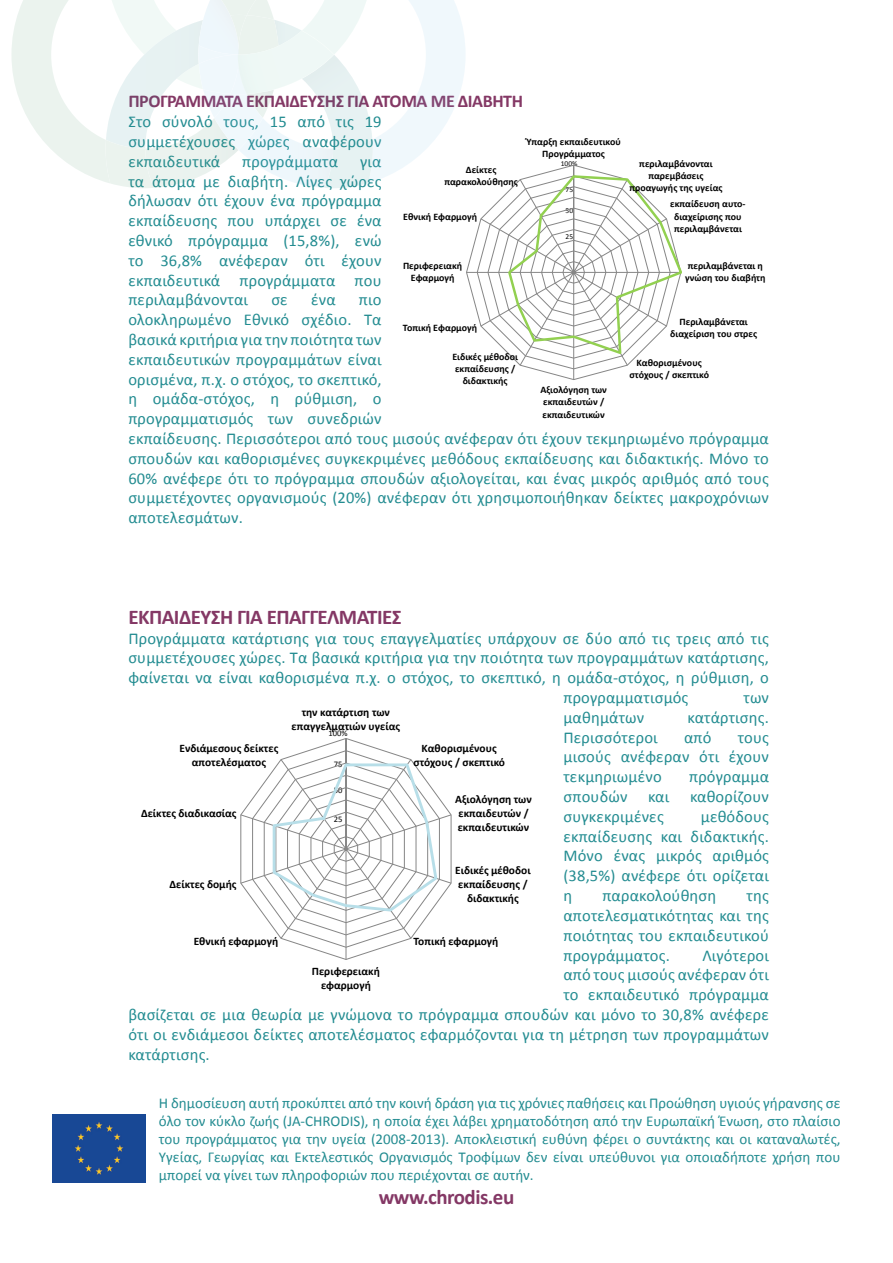
<style>
.page{position:relative;width:893px;height:1263px;background:#fff}
.page>*{position:absolute;margin:0;border:0;box-sizing:border-box;transform-origin:0 0}
.t1{font:700 21px "Calibri";letter-spacing:-.025em;color:#843865}
.t2{font:700 18px "Calibri";letter-spacing:-.025em;color:#843865}
.t3{font:16.5px/19.8px "Calibri";letter-spacing:.01em;color:#238c91;text-align:justify}
.t4{font:15px/18px "Calibri";color:#238c91;text-align:justify}
.t5{font:700 11.4px/14px "Calibri";color:#000;text-align:center}
.t6{font:700 9.9px/12.1px "Calibri";color:#000;text-align:center}
.t7{font:8.55px "Calibri";color:#000}
.t8{font:7.5px "Calibri";color:#000}
</style>
<div class="page">
<div style="left:52px;top:1114px;width:94px;height:68px;background:#184895"></div>
<svg style="left:11px;top:0;width:454px;height:188px"></svg>
<svg style="left:466px;top:165px;width:171px;height:215px"></svg>
<svg style="left:507px;top:174px;width:174px;height:182px"></svg>
<svg style="left:240px;top:738px;width:212px;height:222px"></svg>
<svg style="left:271px;top:762px;width:168px;height:151px"></svg>
<p class="t2" style="left:128px;top:90px;width:396px">ΠΡΟΓΡΑΜΜΑΤΑ ΕΚΠΑΙΔΕΥΣΗΣ ΓΙΑ ΑΤΟΜΑ ΜΕ ΔΙΑΒΗΤΗ</p>
<p class="t3" style="left:128px;top:112px;width:255px">Στο σύνολό τους, 15 από τις 19 συμμετέχουσες χώρες αναφέρουν εκπαιδευτικά</p>
<p class="t6" style="left:526px;top:136px;width:96px">Ύπαρξη εκπαιδευτικού<br>Προγράμματος</p>
<p class="t3" style="left:242px;top:151px;width:97px">προγράμματα</p>
<p class="t3" style="left:128px;top:151px;width:255px;text-indent:232px">για τα άτομα με διαβήτη. Λίγες χώρες δήλωσαν ότι έχουν ένα πρόγραμμα εκπαίδευσης που υπάρχει σε ένα εθνικό πρόγραμμα (15,8%), ενώ το 36,8% ανέφεραν ότι έχουν εκπαιδευτικά προγράμματα που περιλαμβάνονται</p>
<p class="t6" style="left:629px;top:157px;width:95px">περιλαμβάνονται παρεμβάσεις προαγωγής της υγείας</p>
<p class="t6" style="left:670px;top:198px;width:77px">εκπαίδευση αυτο&shy;διαχείρισης που περιλαμβάνεται</p>
<p class="t6" style="left:685px;top:260px;width:82px;text-align:left">περιλαμβάνεται η γνώση του διαβήτη</p>
<p class="t6" style="left:670px;top:316px;width:88px">Περιλαμβάνεται διαχείριση του στρες</p>
<p class="t6" style="left:629px;top:356px;width:81px">Καθορισμένους στόχους / σκεπτικό</p>
<p class="t8" style="left:561px;top:159px;width:18px">100%</p>
<p class="t8" style="left:566px;top:185px;width:9px">75</p>
<p class="t8" style="left:566px;top:206px;width:9px">50</p>
<p class="t8" style="left:566px;top:232px;width:9px">25</p>
<p class="t6" style="left:444px;top:163px;width:75px">Δείκτες παρακολούθησης</p>
<p class="t6" style="left:403px;top:210px;width:76px">Εθνική Εφαρμογή</p>
<p class="t6" style="left:403px;top:260px;width:61px">Περιφερειακή<br>Εφαρμογή</p>
<p class="t3" style="left:271px;top:290px;width:18px">σε</p>
<p class="t3" style="left:311px;top:290px;width:26px">ένα</p>
<p class="t3" style="left:128px;top:290px;width:642px;text-align:left;text-indent:231px">πιο<br>ολοκληρωμένο Εθνικό σχέδιο. Τα<br>βασικά κριτήρια για την ποιότητα των<br>εκπαιδευτικών προγραμμάτων είναι<br>ορισμένα, π.χ. ο στόχος, το σκεπτικό,<br>η ομάδα-στόχος, η ρύθμιση, ο<br>προγραμματισμός των συνεδριών<br>εκπαίδευσης. Περισσότεροι από τους μισούς ανέφεραν ότι έχουν τεκμηριωμένο πρόγραμμα σπουδών και καθορισμένες συγκεκριμένες μεθόδους εκπαίδευσης και διδακτικής. Μόνο το 60% ανέφερε ότι το πρόγραμμα σπουδών αξιολογείται, και ένας μικρός αριθμός από τους συμμετέχοντες οργανισμούς (20%) ανέφεραν ότι χρησιμοποιήθηκαν δείκτες μακροχρόνιων αποτελεσμάτων.</p>
<p class="t6" style="left:403px;top:322px;width:76px">Τοπική Εφαρμογή</p>
<p class="t6" style="left:452px;top:350px;width:67px">Ειδικές μέθοδοι εκπαίδευσης / διδακτικής</p>
<p class="t6" style="left:540px;top:384px;width:68px;text-align:left">Αξιολόγηση των εκπαιδευτών / εκπαιδευτικών</p>
<p class="t1" style="left:128px;top:603px;width:275px">ΕΚΠΑΙΔΕΥΣΗ ΓΙΑ ΕΠΑΓΓΕΛΜΑΤΙΕΣ</p>
<p class="t3" style="left:128px;top:628px;width:642px">Προγράμματα κατάρτισης για τους επαγγελματίες υπάρχουν σε δύο από τις τρεις από τις</p>
<p class="t3" style="left:128px;top:648px;width:642px">συμμετέχουσες χώρες. Τα βασικά κριτήρια για την ποιότητα των προγραμμάτων κατάρτισης,</p>
<p class="t3" style="left:128px;top:668px;width:642px">φαίνεται να είναι καθορισμένα π.χ. ο στόχος, το σκεπτικό, η ομάδα-στόχος, η ρύθμιση, ο</p>
<p class="t3" style="left:563px;top:688px;width:126px">προγραμματισμός</p>
<p class="t3" style="left:743px;top:688px;width:27px">των</p>
<p class="t3" style="left:563px;top:707px;width:82px">μαθημάτων</p>
<p class="t3" style="left:687px;top:707px;width:83px">κατάρτισης.</p>
<p class="t3" style="left:563px;top:727px;width:96px">Περισσότεροι</p>
<p class="t3" style="left:684px;top:727px;width:29px">από</p>
<p class="t5" style="left:292px;top:705px;width:110px">την κατάρτιση των επαγγελματιών υγείας</p>
<p class="t7" style="left:328px;top:728px;width:21px">100%</p>
<p class="t3" style="left:563px;top:727px;width:207px;text-indent:174px">τους μισούς ανέφεραν ότι έχουν τεκμηριωμένο</p>
<p class="t5" style="left:179px;top:741px;width:100px">Ενδιάμεσους δείκτες αποτελέσματος</p>
<p class="t5" style="left:413px;top:741px;width:93px">Καθορισμένους στόχους / σκεπτικό</p>
<p class="t5" style="left:455px;top:792px;width:78px;text-align:left">Αξιολόγηση των εκπαιδευτών / εκπαιδευτικών</p>
<p class="t5" style="left:455px;top:863px;width:77px">Ειδικές μέθοδοι εκπαίδευσης / διδακτικής</p>
<p class="t5" style="left:413px;top:934px;width:87px">Τοπική εφαρμογή</p>
<p class="t7" style="left:334px;top:758px;width:10px">75</p>
<p class="t3" style="left:689px;top:767px;width:81px">πρόγραμμα</p>
<p class="t7" style="left:334px;top:785px;width:10px">50</p>
<p class="t3" style="left:563px;top:787px;width:66px">σπουδών</p>
<p class="t3" style="left:648px;top:787px;width:23px">και</p>
<p class="t3" style="left:690px;top:787px;width:80px">καθορίζουν</p>
<p class="t3" style="left:563px;top:806px;width:102px">συγκεκριμένες</p>
<p class="t5" style="left:141px;top:806px;width:97px">Δείκτες διαδικασίας</p>
<p class="t3" style="left:563px;top:806px;width:207px;text-indent:138px">μεθόδους εκπαίδευσης και διδακτικής.<br>Μόνο ένας μικρός αριθμός (38,5%) ανέφερε ότι ορίζεται η</p>
<p class="t7" style="left:334px;top:814px;width:10px">25</p>
<p class="t5" style="left:170px;top:877px;width:68px">Δείκτες δομής</p>
<p class="t3" style="left:602px;top:886px;width:115px">παρακολούθηση</p>
<p class="t3" style="left:563px;top:886px;width:207px;text-indent:183px">της αποτελεσματικότητας και της ποιότητας του εκπαιδευτικού προγράμματος.</p>
<p class="t5" style="left:194px;top:934px;width:86px">Εθνική εφαρμογή</p>
<p class="t3" style="left:702px;top:945px;width:68px">Λιγότεροι</p>
<p class="t3" style="left:563px;top:965px;width:207px">από τους μισούς ανέφεραν ότι</p>
<p class="t3" style="left:563px;top:985px;width:207px">το εκπαιδευτικό πρόγραμμα</p>
<p class="t3" style="left:128px;top:1004px;width:642px">βασίζεται σε μια θεωρία με γνώμονα το πρόγραμμα σπουδών και μόνο το 30,8% ανέφερε</p>
<p class="t3" style="left:128px;top:1024px;width:642px">ότι οι ενδιάμεσοι δείκτες αποτελέσματος εφαρμόζονται για τη μέτρηση των προγραμμάτων</p>
<p class="t3" style="left:128px;top:1044px;width:83px">κατάρτισης.</p>
<p class="t4" style="left:159px;top:1094px;width:683px">Η δημοσίευση αυτή προκύπτει από την κοινή δράση για τις χρόνιες παθήσεις και Προώθηση υγιούς γήρανσης σε όλο τον κύκλο ζωής (JA-CHRODIS), η οποία έχει λάβει χρηματοδότηση από την Ευρωπαϊκή Ένωση, στο πλαίσιο του προγράμματος για την υγεία (2008-2013). Αποκλειστική ευθύνη φέρει ο συντάκτης και οι καταναλωτές, Υγείας, Γεωργίας και Εκτελεστικός Οργανισμός Τροφίμων δεν είναι υπεύθυνοι για οποιαδήποτε χρήση που μπορεί να γίνει των πληροφοριών που περιέχονται σε αυτήν.</p>
<p class="t1" style="left:379px;top:1184px;width:137px">www.chrodis.eu</p>
<p class="t5" style="left:312px;top:964px;width:70px">Περιφερειακή εφαρμογή</p>
</div>
